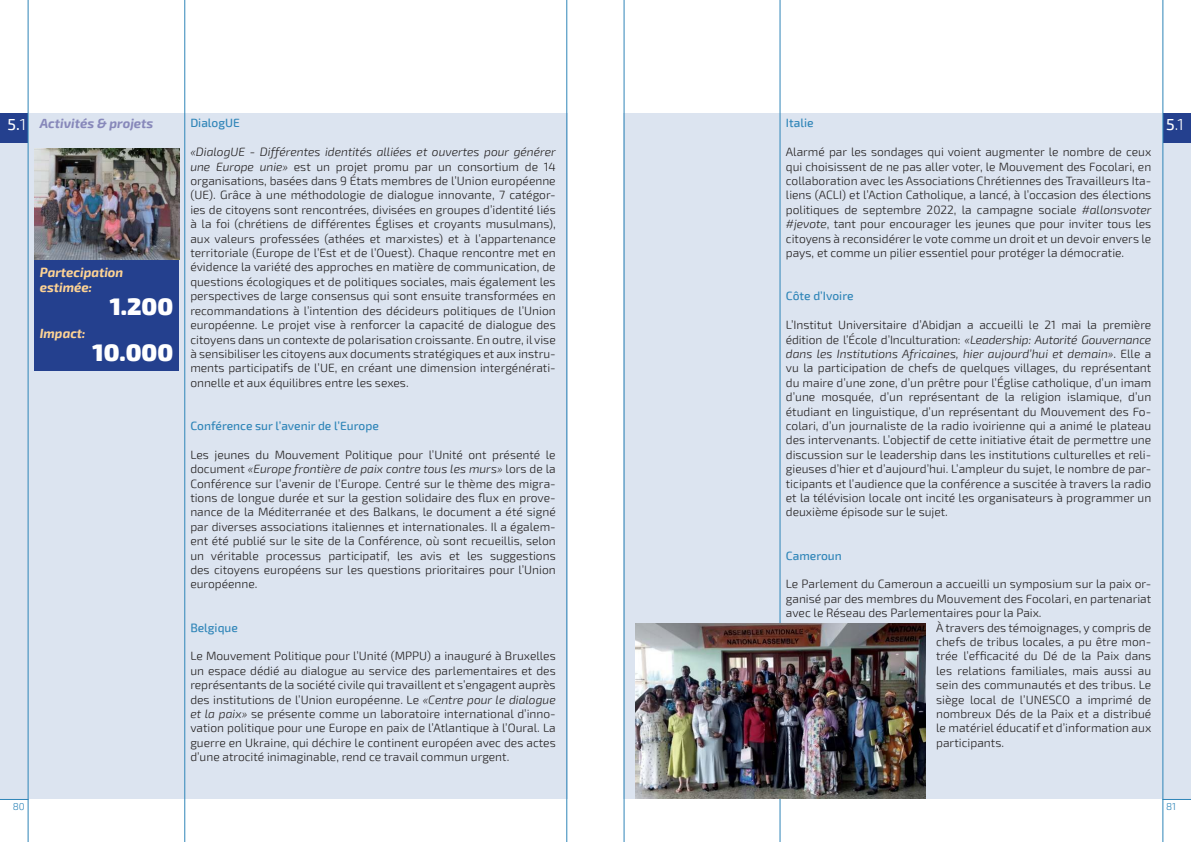
<style>
.page{position:relative;width:1191px;height:842px;background:#fff}
.page>*{position:absolute;margin:0;border:0;box-sizing:border-box;transform-origin:0 0}
.t1{font:900 24px "Exo 2";color:#fff}
.t2{font:300 16px "Exo 2";color:#fff}
.t3{font:italic 700 13px/15.6px "Exo 2";color:#fed394}
.t4{font:italic 700 13px "Exo 2";color:#8788ba}
.t5{font:300 12px/14.4px "Exo 2";color:#221f1f;text-align:justify}
.t6{font:500 12px "Exo 2";color:#2f85b8}
.t7{font:300 10px "Exo 2";color:#2f85b8}
.s1{font-weight:500;font-style:normal;font-size:16px;color:#fff}
.s2{font-weight:300;font-style:normal;font-size:16px;color:#fff}
.s3{font-weight:500}
.s4{font-style:italic}
</style>
<div class="page">
<div style="left:0;top:113px;width:567px;height:686px;background:#dce4f0"></div>
<div style="left:624px;top:113px;width:567px;height:686px;background:#dce4f0"></div>
<div style="left:0;top:113px;width:28px;height:30px;background:#24408e"></div>
<div style="left:1163px;top:113px;width:28px;height:30px;background:#24408e"></div>
<hr style="left:28px;top:0;width:1px;height:842px;background:#2f85b8">
<svg style="left:0;top:799px;width:29px;height:1px"></svg>
<svg style="left:1163px;top:799px;width:28px;height:1px"></svg>
<hr style="left:184px;top:0;width:1px;height:842px;background:#2f85b8">
<hr style="left:779px;top:0;width:1px;height:842px;background:#2f85b8">
<hr style="left:566px;top:0;width:1px;height:842px;background:#2f85b8">
<hr style="left:623px;top:0;width:1px;height:842px;background:#2f85b8">
<hr style="left:1162px;top:0;width:1px;height:842px;background:#2f85b8">
<div style="left:34px;top:260px;width:145px;height:111px;background:#24408e"></div>
<img style="left:34px;top:149px;width:145px;height:111px">
<img style="left:635px;top:624px;width:290px;height:175px">
<p class="t4" style="left:7px;top:118px;width:147px"><span class="s1">5.</span><span class="s2">1</span> Activités &amp; projets</p>
<p class="t6" style="left:786px;top:119px;width:29px">Italie</p>
<h2 class="t2" style="left:1166px;top:115px;width:19px"><span class="s3">5</span>.1</h2>
<p class="t5" style="left:786px;top:145px;width:367px">Alarmé par les sondages qui voient augmenter le nombre de ceux qui choisissent de ne pas aller voter, le Mouvement des Focolari, en collaboration avec les Associations Chrétiennes des Travailleurs Ita&shy;liens (ACLI) et l’Action Catholique, a lancé, à l’occasion des élections politiques de septembre 2022, la campagne sociale <span class="s4">#allonsvoter #jevote</span>, tant pour encourager les jeunes que pour inviter tous les citoyens à reconsidérer le vote comme un droit et un devoir envers le pays, et comme un pilier essentiel pour protéger la démocratie.</p>
<p class="t6" style="left:786px;top:291px;width:69px">Côte d’Ivoire</p>
<p class="t5" style="left:786px;top:318px;width:367px">L’Institut Universitaire d’Abidjan a accueilli le 21 mai la première édition de l’École d’Inculturation: <span class="s4">«Leadership: Autorité Gouvernance dans les Institutions Africaines, hier aujourd’hui et demain»</span>. Elle a vu la participation de chefs de quelques villages, du représentant du maire d’une zone, d’un prêtre pour l’Église catholique, d’un imam d’une mosquée, d’un représentant de la religion islamique, d’un étudiant en linguistique, d’un représentant du Mouvement des Fo&shy;colari, d’un journaliste de la radio ivoirienne qui a animé le plateau des intervenants. L’objectif de cette initiative était de permettre une discussion sur le leadership dans les institutions culturelles et reli&shy;gieuses d’hier et d’aujourd’hui. L’ampleur du sujet, le nombre de par&shy;ticipants et l’audience que la conférence a suscitée à travers la radio et la télévision locale ont incité les organisateurs à programmer un deuxième épisode sur le sujet.</p>
<p class="t6" style="left:786px;top:551px;width:57px">Cameroun</p>
<p class="t5" style="left:786px;top:577px;width:367px">Le Parlement du Cameroun a accueilli un symposium sur la paix or-</p>
<p class="t5" style="left:786px;top:591px;width:367px">ganisé par des membres du Mouvement des Focolari, en partenariat</p>
<p class="t5" style="left:786px;top:606px;width:257px">avec le Réseau des Parlementaires pour la Paix.</p>
<p class="t5" style="left:936px;top:620px;width:217px">À travers des témoignages, y compris de</p>
<p class="t5" style="left:936px;top:635px;width:217px">chefs de tribus locales, a pu être mon-</p>
<p class="t5" style="left:936px;top:649px;width:217px">trée l’efficacité du Dé de la Paix dans</p>
<p class="t5" style="left:936px;top:663px;width:217px">les relations familiales, mais aussi au</p>
<p class="t5" style="left:936px;top:678px;width:217px">sein des communautés et des tribus. Le</p>
<p class="t5" style="left:936px;top:692px;width:217px">siège local de l’UNESCO a imprimé de</p>
<p class="t5" style="left:936px;top:707px;width:217px">nombreux Dés de la Paix et a distribué</p>
<p class="t5" style="left:936px;top:721px;width:217px">le matériel éducatif et d’information aux</p>
<p class="t5" style="left:936px;top:735px;width:69px">participants.</p>
<p class="t6" style="left:190px;top:116px;width:51px">DialogUE</p>
<p class="t5" style="left:190px;top:145px;width:367px"><span class="s4">«DialogUE - Différentes identités alliées et ouvertes pour générer une Europe unie»</span> est un projet promu par un consortium de 14 organisations, basées dans 9 États membres de l’Union européenne (UE). Grâce à une méthodologie de dialogue innovante, 7 catégor&shy;ies de citoyens sont rencontrées, divisées en groupes d’identité liés à la foi (chrétiens de différentes Églises et croyants musulmans), aux valeurs professées (athées et marxistes) et à l’appartenance territoriale (Europe de l’Est et de l’Ouest). Chaque rencontre met en évidence la variété des approches en matière de communication, de questions écologiques et de politiques sociales, mais également les perspectives de large consensus qui sont ensuite transformées en recommandations à l’intention des décideurs politiques de l’Union européenne. Le projet vise à renforcer la capacité de dialogue des citoyens dans un contexte de polarisation croissante. En outre, il vise à sensibiliser les citoyens aux documents stratégiques et aux instru&shy;ments participatifs de l’UE, en créant une dimension intergénérati&shy;onnelle et aux équilibres entre les sexes.</p>
<p class="t6" style="left:190px;top:421px;width:190px">Conférence sur l’avenir de l’Europe</p>
<p class="t5" style="left:190px;top:447px;width:367px">Les jeunes du Mouvement Politique pour l’Unité ont présenté le document <span class="s4">«Europe frontière de paix contre tous les murs»</span> lors de la Conférence sur l’avenir de l’Europe. Centré sur le thème des migra&shy;tions de longue durée et sur la gestion solidaire des flux en prove&shy;nance de la Méditerranée et des Balkans, le document a été signé par diverses associations italiennes et internationales. Il a égalem&shy;ent été publié sur le site de la Conférence, où sont recueillis, selon un véritable processus participatif, les avis et les suggestions des citoyens européens sur les questions prioritaires pour l’Union européenne.</p>
<p class="t6" style="left:190px;top:623px;width:49px">Belgique</p>
<p class="t5" style="left:190px;top:649px;width:367px">Le Mouvement Politique pour l’Unité (MPPU) a inauguré à Bruxelles un espace dédié au dialogue au service des parlementaires et des représentants de la société civile qui travaillent et s’engagent auprès des institutions de l’Union européenne. Le <span class="s4">«Centre pour le dialogue et la paix»</span> se présente comme un laboratoire international d’inno&shy;vation politique pour une Europe en paix de l’Atlantique à l’Oural. La guerre en Ukraine, qui déchire le continent européen avec des actes d’une atrocité inimaginable, rend ce travail commun urgent.</p>
<p class="t3" style="left:40px;top:265px;width:85px">Partecipation estimée:</p>
<h1 class="t1" style="left:110px;top:293px;width:65px">1.200</h1>
<p class="t3" style="left:40px;top:327px;width:47px">Impact:</p>
<h1 class="t1" style="left:92px;top:339px;width:82px">10.000</h1>
<p class="t7" style="left:13px;top:801px;width:14px">80</p>
<p class="t7" style="left:1166px;top:801px;width:11px">81</p>
</div>
